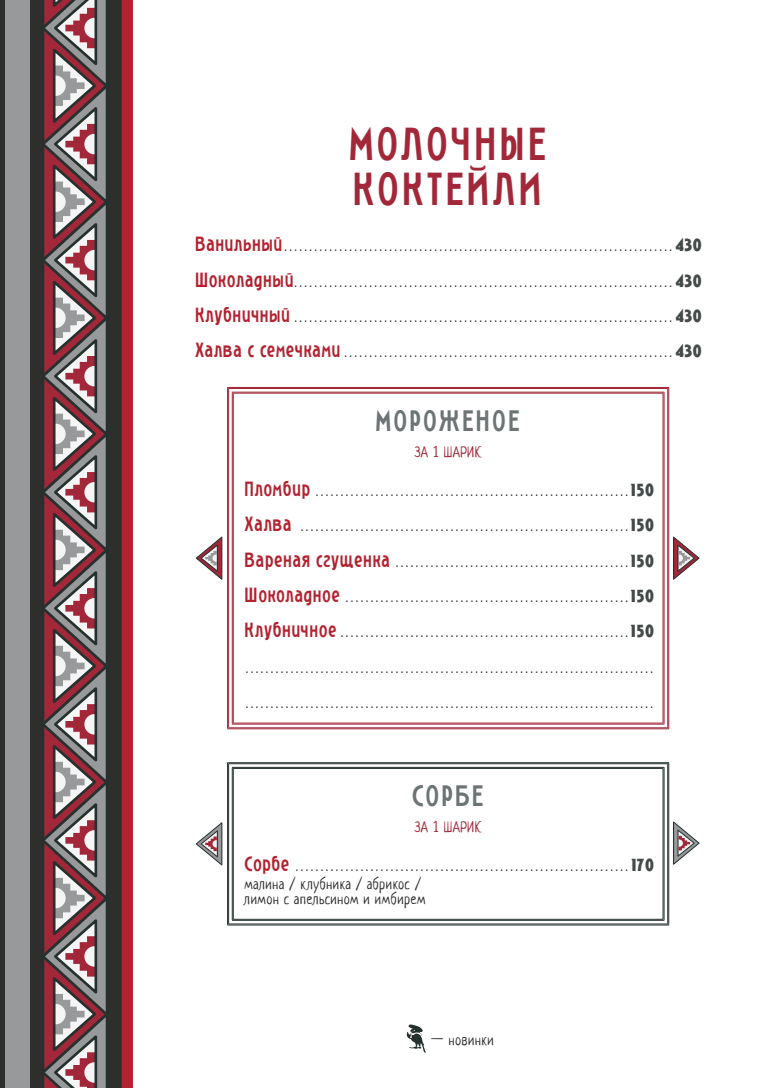
<style>
.page{position:relative;width:780px;height:1088px;background:#fff}
.page>*{position:absolute;margin:0;border:0;box-sizing:border-box;transform-origin:0 0}
.раздел{font:45px/45px "Roslyn Gothic";letter-spacing:.04em;color:#a22739;scale:.9 1}
.подраздел{font:28.75px "Roslyn Gothic";letter-spacing:.045em;color:#6d7475;scale:.9 1}
.описание_в_рамке{font:15px/15px "Neucha";letter-spacing:.06em;color:#2e2e2d;scale:.9 1}
.описание{font:15px "Neucha";letter-spacing:.05em;color:#a22739;scale:.9 1}
.позиция_в_рамке{font:12.5px "Roslyn Gothic";color:#2e2e2d;scale:.9 1}
.позиция{font:12.5px "Roslyn Gothic";color:#2e2e2d;scale:.9 1}
.s1{font-size:20px;color:#b3222f}
.s2{font-family:"Roslyn Gothic Medium DG";font-size:17.5px;color:#444a49}
</style>
<div class="page">
<svg style="left:0;top:0;width:133px;height:1088px;background:#4f2b2d"></svg>
<svg style="left:39px;top:0;width:72px;height:1088px;background:#866b6f"></svg>
<div style="left:5px;top:0;width:25px;height:1088px;background:#97999a"></div>
<svg style="left:407px;top:1024px;width:19px;height:29px"></svg>
<svg style="left:229px;top:389px;width:436px;height:4px"></svg>
<svg style="left:229px;top:393px;width:3px;height:330px"></svg>
<svg style="left:664px;top:393px;width:1px;height:330px"></svg>
<hr style="left:227px;top:387px;width:442px;height:1px;background:#a22739">
<hr style="left:228px;top:388px;width:440px;height:1px;background:#a22739">
<hr style="left:232px;top:392px;width:432px;height:1px;background:#a22739">
<hr style="left:233px;top:393px;width:430px;height:1px;background:#a22739">
<hr style="left:227px;top:388px;width:1px;height:340px;background:#a22739">
<hr style="left:228px;top:389px;width:1px;height:338px;background:#a22739">
<hr style="left:232px;top:392px;width:1px;height:332px;background:#a22739">
<hr style="left:233px;top:393px;width:1px;height:330px;background:#a22739">
<hr style="left:662px;top:393px;width:1px;height:330px;background:#a22739">
<hr style="left:663px;top:392px;width:1px;height:332px;background:#a22739">
<hr style="left:667px;top:389px;width:1px;height:338px;background:#a22739">
<hr style="left:668px;top:388px;width:1px;height:340px;background:#a22739">
<hr style="left:233px;top:723px;width:430px;height:1px;background:#a22739">
<hr style="left:232px;top:724px;width:432px;height:1px;background:#a22739">
<hr style="left:228px;top:727px;width:440px;height:1px;background:#a22739">
<hr style="left:227px;top:728px;width:442px;height:1px;background:#a22739">
<svg style="left:196px;top:536px;width:26px;height:44px"></svg>
<svg style="left:673px;top:536px;width:26px;height:44px"></svg>
<svg style="left:664px;top:769px;width:1px;height:150px"></svg>
<svg style="left:229px;top:769px;width:3px;height:150px"></svg>
<svg style="left:229px;top:764px;width:438px;height:5px"></svg>
<svg style="left:229px;top:919px;width:438px;height:5px"></svg>
<hr style="left:662px;top:769px;width:1px;height:150px;background:#25312f">
<hr style="left:663px;top:767px;width:1px;height:153px;background:#25312f">
<hr style="left:667px;top:764px;width:1px;height:160px;background:#25312f">
<hr style="left:668px;top:763px;width:1px;height:162px;background:#25312f">
<hr style="left:227px;top:763px;width:1px;height:162px;background:#25312f">
<hr style="left:228px;top:764px;width:1px;height:160px;background:#25312f">
<hr style="left:232px;top:767px;width:1px;height:153px;background:#25312f">
<hr style="left:233px;top:769px;width:1px;height:150px;background:#25312f">
<hr style="left:227px;top:762px;width:442px;height:1px;background:#25312f">
<hr style="left:228px;top:763px;width:440px;height:1px;background:#25312f">
<hr style="left:232px;top:767px;width:432px;height:1px;background:#25312f">
<hr style="left:233px;top:768px;width:430px;height:1px;background:#25312f">
<hr style="left:233px;top:919px;width:430px;height:1px;background:#25312f">
<hr style="left:232px;top:920px;width:432px;height:1px;background:#25312f">
<hr style="left:228px;top:924px;width:440px;height:1px;background:#25312f">
<hr style="left:227px;top:925px;width:442px;height:1px;background:#25312f">
<svg style="left:196px;top:822px;width:26px;height:43px"></svg>
<svg style="left:673px;top:821px;width:26px;height:44px"></svg>
<p class="раздел" style="left:349px;top:122px;width:222px">МОЛОЧНЫЕ<br>КОКТЕЙЛИ</p>
<p class="позиция" style="left:195px;top:240px;width:564px"><span class="s1">Ванильный</span> . . . . . . . . . . . . . . . . . . . . . . . . . . . . . . . . . . . . . . . . . . . . . . . . . . . . . . . . . . . . . . . . . . . . . . . . . . . . . . <span class="s2">430</span></p>
<p class="позиция" style="left:195px;top:276px;width:564px"><span class="s1">Шоколадный</span> . . . . . . . . . . . . . . . . . . . . . . . . . . . . . . . . . . . . . . . . . . . . . . . . . . . . . . . . . . . . . . . . . . . . . . . . . . . . <span class="s2">430</span></p>
<p class="позиция" style="left:195px;top:311px;width:564px"><span class="s1">Клубничный</span> . . . . . . . . . . . . . . . . . . . . . . . . . . . . . . . . . . . . . . . . . . . . . . . . . . . . . . . . . . . . . . . . . . . . . . . . . . . . <span class="s2">430</span></p>
<p class="позиция" style="left:195px;top:346px;width:564px"><span class="s1">Халва с семечками</span> . . . . . . . . . . . . . . . . . . . . . . . . . . . . . . . . . . . . . . . . . . . . . . . . . . . . . . . . . . . . . . . . . . <span class="s2">430</span></p>
<p class="подраздел" style="left:376px;top:406px;width:162px">МОРОЖЕНОЕ</p>
<p class="описание" style="left:414px;top:443px;width:76px">ЗА 1 ШАРИК</p>
<p class="позиция_в_рамке" style="left:244px;top:485px;width:456px"><span class="s1">Пломбир</span> . . . . . . . . . . . . . . . . . . . . . . . . . . . . . . . . . . . . . . . . . . . . . . . . . . . . . . . . . . . . . . . <span class="s2">150</span></p>
<p class="позиция_в_рамке" style="left:244px;top:520px;width:456px"><span class="s1">Халва</span> . . . . . . . . . . . . . . . . . . . . . . . . . . . . . . . . . . . . . . . . . . . . . . . . . . . . . . . . . . . . . . . . . . <span class="s2">150</span></p>
<p class="позиция_в_рамке" style="left:244px;top:555px;width:456px"><span class="s1">Вареная сгущенка</span> . . . . . . . . . . . . . . . . . . . . . . . . . . . . . . . . . . . . . . . . . . . . . . . <span class="s2">150</span></p>
<p class="позиция_в_рамке" style="left:244px;top:591px;width:456px"><span class="s1">Шоколадное</span> . . . . . . . . . . . . . . . . . . . . . . . . . . . . . . . . . . . . . . . . . . . . . . . . . . . . . . . . . <span class="s2">150</span></p>
<p class="позиция_в_рамке" style="left:244px;top:626px;width:456px"><span class="s1">Клубничное</span> . . . . . . . . . . . . . . . . . . . . . . . . . . . . . . . . . . . . . . . . . . . . . . . . . . . . . . . . . . <span class="s2">150</span></p>
<p class="позиция_в_рамке" style="left:246px;top:662px;width:448px">. . . . . . . . . . . . . . . . . . . . . . . . . . . . . . . . . . . . . . . . . . . . . . . . . . . . . . . . . . . . . . . . . . . . . . . . . . . . . . . . .</p>
<p class="позиция_в_рамке" style="left:246px;top:697px;width:448px">. . . . . . . . . . . . . . . . . . . . . . . . . . . . . . . . . . . . . . . . . . . . . . . . . . . . . . . . . . . . . . . . . . . . . . . . . . . . . . . . .</p>
<p class="подраздел" style="left:412px;top:781px;width:82px">СОРБЕ</p>
<p class="описание" style="left:414px;top:818px;width:76px">ЗА 1 ШАРИК</p>
<p class="позиция_в_рамке" style="left:244px;top:860px;width:456px"><span class="s1">Сорбе</span> . . . . . . . . . . . . . . . . . . . . . . . . . . . . . . . . . . . . . . . . . . . . . . . . . . . . . . . . . . . . . . . . . . . <span class="s2">170</span></p>
<p class="описание_в_рамке" style="left:244px;top:877px;width:202px">малина / клубника / абрикос / лимон с апельсином и имбирем</p>
<p class="описание_в_рамке" style="left:431px;top:1033px;width:71px">— новинки</p>
</div>
